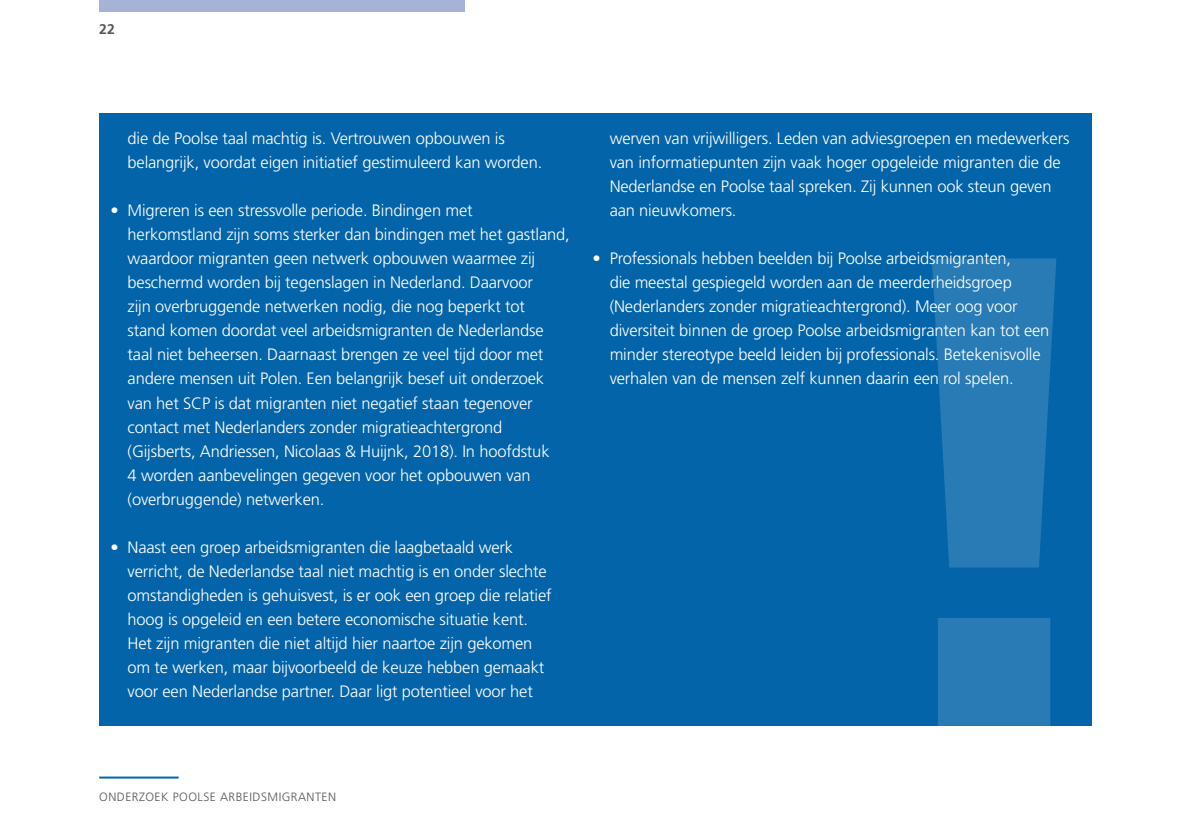
<style>
.page{position:relative;width:1191px;height:840px;background:#fff}
.page>*{position:absolute;margin:0;border:0;box-sizing:border-box;transform-origin:0 0}
.t1{font:300 16.4px/24px "Fontys Frutiger";letter-spacing:-.01em;color:#fff}
.t2{font:700 14px "Fontys Frutiger";color:#575756}
.t3{font:300 12px "Fontys Frutiger";letter-spacing:.04em;color:#575756}
</style>
<div class="page">
<div style="left:99px;top:0;width:366px;height:11px;background:#a6b3d6"></div>
<hr style="left:99px;top:776px;width:80px;height:2px;background:#0464aa">
<div style="left:99px;top:113px;width:482px;height:613px;background:#0464aa"></div>
<div style="left:581px;top:113px;width:510px;height:613px;background:#0464aa"></div>
<svg style="left:932px;top:258px;width:124px;height:468px;fill:#297bb6"></svg>
<p class="t2" style="left:99px;top:21px;width:17px">22</p>
<p class="t1" style="left:128px;top:127px;width:416px">die de Poolse taal machtig is. Vertrouwen opbouwen is belangrijk, voordat eigen initiatief gestimuleerd kan worden.</p>
<p class="t1" style="left:128px;top:199px;width:443px;text-indent:-17px">• Migreren is een stressvolle periode. Bindingen met herkomstland zijn soms sterker dan bindingen met het gastland, waardoor migranten geen netwerk opbouwen waarmee zij beschermd worden bij tegenslagen in Nederland. Daarvoor<br>zijn overbruggende netwerken nodig, die nog beperkt tot<br>stand komen doordat veel arbeidsmigranten de Nederlandse taal niet beheersen. Daarnaast brengen ze veel tijd door met andere mensen uit Polen. Een belangrijk besef uit onderzoek van het SCP is dat migranten niet negatief staan tegenover contact met Nederlanders zonder migratieachtergrond (Gijsberts, Andriessen, Nicolaas &amp; Huijnk, 2018). In hoofdstuk<br>4 worden aanbevelingen gegeven voor het opbouwen van (overbruggende) netwerken.</p>
<p class="t1" style="left:128px;top:535px;width:425px;text-indent:-17px">• Naast een groep arbeidsmigranten die laagbetaald werk verricht, de Nederlandse taal niet machtig is en onder slechte omstandigheden is gehuisvest, is er ook een groep die relatief hoog is opgeleid en een betere economische situatie kent.<br>Het zijn migranten die niet altijd hier naartoe zijn gekomen om te werken, maar bijvoorbeeld de keuze hebben gemaakt voor een Nederlandse partner. Daar ligt potentieel voor het</p>
<p class="t1" style="left:609px;top:127px;width:461px">werven van vrijwilligers. Leden van adviesgroepen en medewerkers van informatiepunten zijn vaak hoger opgeleide migranten die de Nederlandse en Poolse taal spreken. Zij kunnen ook steun geven aan nieuwkomers.</p>
<p class="t1" style="left:609px;top:247px;width:441px;text-indent:-17px">• Professionals hebben beelden bij Poolse arbeidsmigranten,<br>die meestal gespiegeld worden aan de meerderheidsgroep (Nederlanders zonder migratieachtergrond). Meer oog voor diversiteit binnen de groep Poolse arbeidsmigranten kan tot een minder stereotype beeld leiden bij professionals. Betekenisvolle verhalen van de mensen zelf kunnen daarin een rol spelen.</p>
<p class="t3" style="left:99px;top:789px;width:238px">ONDERZOEK POOLSE ARBEIDSMIGRANTEN</p>
</div>
